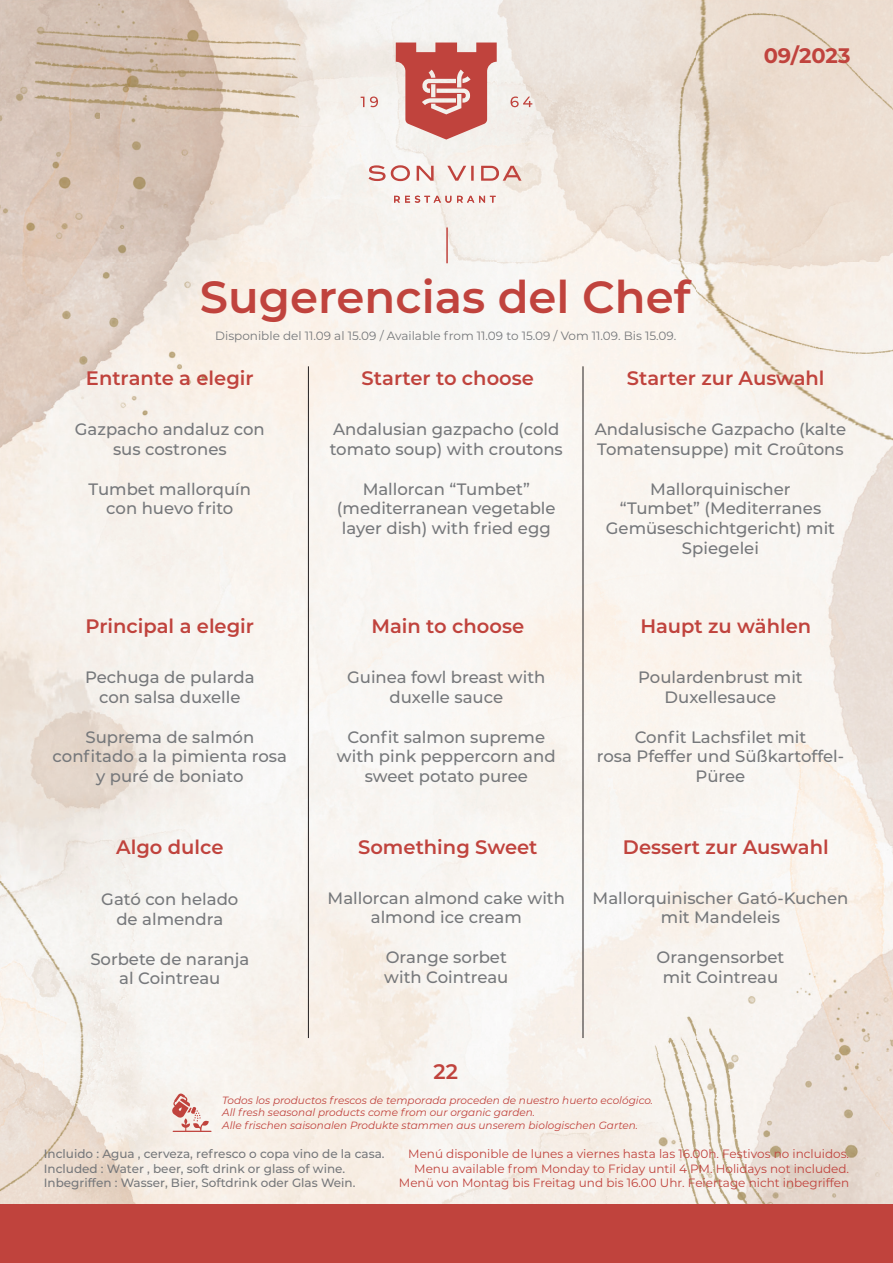
<style>
.page{position:relative;width:893px;height:1263px;background:#fff}
.page>*{position:absolute;margin:0;border:0;box-sizing:border-box;transform-origin:0 0}
.t1{font:600 45px "Montserrat";color:#c0433d}
.t2{font:700 21px "Montserrat";color:#c0433d}
.t3{font:600 21px "Montserrat";color:#c0433d}
.t4{font:600 19.5px "Montserrat";color:#c0433d}
.t5{font:500 16.5px/19.8px "Montserrat";color:#76787b;text-align:center}
.t6{font:12px "Montserrat";color:#c0433d}
.t7{font:500 12px "Montserrat";color:#76787b}
.t8{font:12px "Montserrat";color:#76787b}
.t9{font:italic 10.5px "Montserrat";color:#c0433d}
</style>
<div class="page">
<img style="left:1px;top:1px;width:892px;height:1203px">
<div style="left:0;top:1204px;width:893px;height:59px;background:#c0433d"></div>
<svg style="left:396px;top:43px;width:101px;height:97px;background:#d17f7a"></svg>
<svg style="left:510px;top:97px;width:22px;height:10px"></svg>
<svg style="left:361px;top:97px;width:17px;height:10px"></svg>
<svg style="left:369px;top:165px;width:153px;height:16px"></svg>
<svg style="left:394px;top:196px;width:57px;height:7px"></svg>
<svg style="left:457px;top:196px;width:39px;height:7px"></svg>
<hr style="left:446px;top:227px;width:2px;height:36px;background:#c0433d">
<hr style="left:308px;top:366px;width:1px;height:672px;background:#231f20">
<hr style="left:583px;top:366px;width:1px;height:672px;background:#231f20">
<svg style="left:172px;top:1093px;width:40px;height:39px;background:#e7c1bb"></svg>
<p class="t2" style="left:764px;top:40px;width:88px">09/2023</p>
<p class="t1" style="left:200px;top:265px;width:492px">Sugerencias del Chef</p>
<p class="t8" style="left:215px;top:327px;width:462px">Disponible del 11.09 al 15.09 / Available from 11.09 to 15.09 / Vom 11.09. Bis 15.09.</p>
<p class="t4" style="left:86px;top:364px;width:169px">Entrante a elegir</p>
<p class="t5" style="left:75px;top:419px;width:191px">Gazpacho andaluz con</p>
<p class="t5" style="left:113px;top:438px;width:115px">sus costrones</p>
<p class="t5" style="left:89px;top:478px;width:164px">Tumbet mallorquín</p>
<p class="t5" style="left:106px;top:498px;width:129px">con huevo frito</p>
<p class="t4" style="left:86px;top:612px;width:170px">Principal a elegir</p>
<p class="t5" style="left:85px;top:667px;width:171px">Pechuga de pularda</p>
<p class="t5" style="left:99px;top:686px;width:143px">con salsa duxelle</p>
<p class="t5" style="left:85px;top:726px;width:170px">Suprema de salmón</p>
<p class="t5" style="left:53px;top:746px;width:236px">confitado a la pimienta rosa</p>
<p class="t5" style="left:96px;top:766px;width:149px">y puré de boniato</p>
<p class="t4" style="left:116px;top:833px;width:109px">Algo dulce</p>
<p class="t5" style="left:101px;top:889px;width:139px">Gató con helado</p>
<p class="t5" style="left:116px;top:908px;width:108px">de almendra</p>
<p class="t5" style="left:90px;top:948px;width:160px">Sorbete de naranja</p>
<p class="t5" style="left:119px;top:968px;width:103px">al Cointreau</p>
<p class="t4" style="left:362px;top:364px;width:174px">Starter to choose</p>
<p class="t5" style="left:330px;top:419px;width:235px;text-align:left">Andalusian gazpacho (cold tomato soup) with croutons</p>
<p class="t5" style="left:337px;top:478px;width:220px">Mallorcan “Tumbet” (mediterranean vegetable layer dish) with fried egg</p>
<p class="t4" style="left:371px;top:612px;width:154px">Main to choose</p>
<p class="t5" style="left:347px;top:667px;width:200px">Guinea fowl breast with duxelle sauce</p>
<p class="t5" style="left:347px;top:726px;width:199px">Confit salmon supreme</p>
<p class="t5" style="left:337px;top:746px;width:220px">with pink peppercorn and sweet potato puree</p>
<p class="t4" style="left:358px;top:833px;width:181px">Something Sweet</p>
<p class="t5" style="left:328px;top:887px;width:239px">Mallorcan almond cake with almond ice cream</p>
<p class="t5" style="left:386px;top:946px;width:123px">Orange sorbet</p>
<p class="t5" style="left:384px;top:966px;width:126px">with Cointreau</p>
<p class="t4" style="left:627px;top:364px;width:199px">Starter zur Auswahl</p>
<p class="t5" style="left:595px;top:419px;width:253px;text-align:left">Andalusische Gazpacho (kalte<br>Tomatensuppe) mit Croûtons</p>
<p class="t5" style="left:606px;top:478px;width:231px">Mallorquinischer<br>“Tumbet” (Mediterranes<br>Gemüseschichtgericht) mit<br>Spiegelei</p>
<p class="t4" style="left:640px;top:612px;width:172px">Haupt zu wählen</p>
<p class="t5" style="left:638px;top:667px;width:166px">Poulardenbrust mit<br>Duxellesauce</p>
<p class="t5" style="left:635px;top:726px;width:173px">Confit Lachsfilet mit</p>
<p class="t5" style="left:597px;top:746px;width:249px">rosa Pfeffer und Süßkartoffel-<br>Püree</p>
<p class="t4" style="left:623px;top:833px;width:207px">Dessert zur Auswahl</p>
<p class="t5" style="left:593px;top:887px;width:257px">Mallorquinischer Gató-Kuchen mit Mandeleis</p>
<p class="t5" style="left:656px;top:946px;width:129px">Orangensorbet</p>
<p class="t5" style="left:663px;top:966px;width:117px">mit Cointreau</p>
<p class="t3" style="left:434px;top:1056px;width:26px">22</p>
<p class="t9" style="left:222px;top:1093px;width:432px">Todos los productos frescos de temporada proceden de nuestro huerto ecológico.</p>
<p class="t9" style="left:222px;top:1105px;width:314px">All fresh seasonal products come from our organic garden.</p>
<p class="t9" style="left:222px;top:1118px;width:417px">Alle frischen saisonalen Produkte stammen aus unserem biologischen Garten.</p>
<p class="t7" style="left:44px;top:1146px;width:342px">Incluido : Agua , cerveza, refresco o copa vino de la casa.</p>
<p class="t7" style="left:44px;top:1160px;width:303px">Included : Water , beer, soft drink or glass of wine.</p>
<p class="t7" style="left:44px;top:1174px;width:313px">Inbegriffen : Wasser, Bier, Softdrink oder Glas Wein.</p>
<p class="t6" style="left:408px;top:1146px;width:442px">Menú disponible de lunes a viernes hasta las 16.00h. Festivos no incluidos.</p>
<p class="t6" style="left:414px;top:1160px;width:436px">Menu available from Monday to Friday until 4 PM. Holidays not included.</p>
<p class="t6" style="left:399px;top:1174px;width:452px">Menü von Montag bis Freitag und bis 16.00 Uhr. Feiertage nicht inbegriffen</p>
</div>
